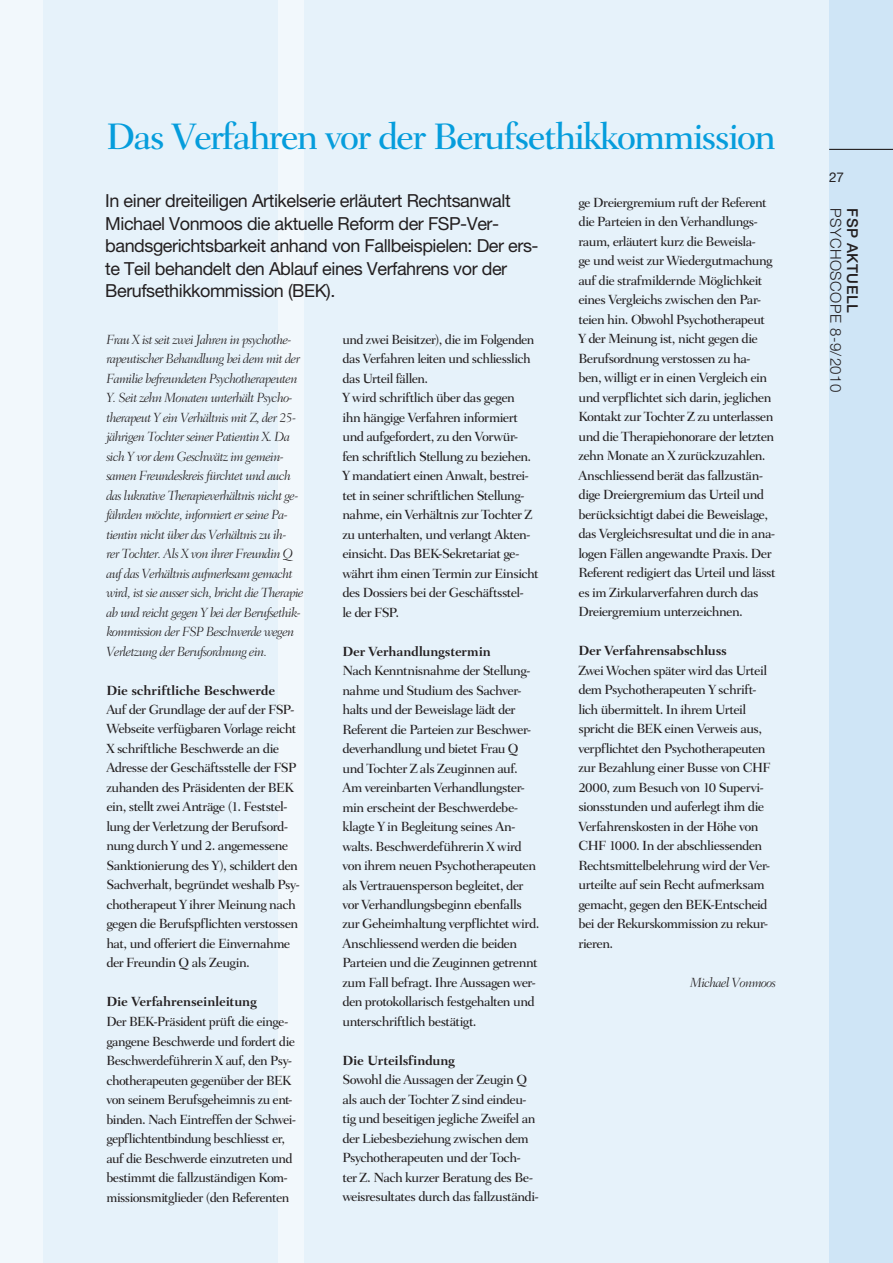
<style>
.page{position:relative;width:893px;height:1263px;background:#fff}
.page>*{position:absolute;margin:0;border:0;box-sizing:border-box;transform-origin:0 0}
.t1{font:500 37.5px "Fairfield LH";letter-spacing:-.05em;color:#069ddc}
.t2{font:18px/22.5px "Helvetica Neue LT Std";letter-spacing:-.025em;color:#231f20}
.t3{font:300 15px "Helvetica Neue LT Std";letter-spacing:.03em;color:#231f20}
.t4{font:500 15px "Helvetica Neue LT Std";letter-spacing:.03em;color:#231f20}
.t5{font:500 13.5px/19.5px "Fairfield LH";letter-spacing:-.045em;color:#231f20}
.t6{font:italic 300 13.5px/19.5px "Fairfield LH";letter-spacing:-.05em;color:#231f20}
.t7{font:700 13.5px "Fairfield LH";letter-spacing:-.02em;color:#231f20}
.t8{font:13.5px "Helvetica Neue LT Std";color:#231f20}
</style>
<div class="page">
<div style="left:43px;top:0;width:850px;height:1263px;background:#e6f2fa"></div>
<div style="left:829px;top:0;width:64px;height:1263px;background:#cfe5f6"></div>
<div style="left:279px;top:0;width:25px;height:1263px;background:#f2f8fc"></div>
<div style="left:0;top:0;width:43px;height:1263px;background:#f2f8fc"></div>
<hr style="left:829px;top:149px;width:64px;height:1px;background:#231f20">
<h1 class="t1" style="left:106px;top:115px;width:671px">Das Verfahren vor der Berufsethikkommission</h1>
<p class="t2" style="left:105px;top:189px;width:435px">In einer dreiteiligen Artikelserie erläutert Rechtsanwalt Michael Vonmoos die aktuelle Reform der FSP-Ver&shy;bandsgerichtsbarkeit anhand von Fallbeispielen: Der ers&shy;te Teil behandelt den Ablauf eines Verfahrens vor der Berufsethikkommission (BEK).</p>
<p class="t6" style="left:106px;top:329px;width:199px">Frau X ist seit zwei Jahren in psychothe&shy;rapeutischer Behandlung bei dem mit der Familie befreundeten Psychotherapeuten Y. Seit zehn Monaten unterhält Psycho&shy;therapeut Y ein Verhältnis mit Z, der 25- jährigen Tochter seiner Patientin X. Da sich Y vor dem Geschwätz im gemein&shy;samen Freundeskreis fürchtet und auch das lukrative Therapieverhältnis nicht ge&shy;fährden möchte, informiert er seine Pa&shy;tientin nicht über das Verhältnis zu ih-<br>rer Tochter. Als X von ihrer Freundin Q auf das Verhältnis aufmerksam gemacht wird, ist sie ausser sich, bricht die Therapie ab und reicht gegen Y bei der Berufsethik&shy;kommission der FSP Beschwerde wegen Verletzung der Berufsordnung ein.</p>
<p class="t7" style="left:106px;top:682px;width:170px">Die schriftliche Beschwerde</p>
<p class="t5" style="left:106px;top:700px;width:195px">Auf der Grundlage der auf der FSP-Webseite verfügbaren Vorlage reicht X schriftliche Beschwerde an die Adresse der Geschäftsstelle der FSP zuhanden des Präsidenten der BEK ein, stellt zwei Anträge (1. Feststel&shy;lung der Verletzung der Berufsord&shy;nung durch Y und 2. angemessene Sanktionierung des Y), schildert den Sachverhalt, begründet weshalb Psy&shy;chotherapeut Y ihrer Meinung nach gegen die Berufspflichten verstossen hat, und offeriert die Einvernahme der Freundin Q als Zeugin.</p>
<p class="t7" style="left:106px;top:994px;width:152px">Die Verfahrenseinleitung</p>
<p class="t5" style="left:106px;top:1012px;width:191px">Der BEK-Präsident prüft die einge&shy;gangene Beschwerde und fordert die Beschwerdeführerin X auf, den Psy&shy;chotherapeuten gegenüber der BEK von seinem Berufsgeheimnis zu ent&shy;binden. Nach Eintreffen der Schwei&shy;gepflichtentbindung beschliesst er, auf die Beschwerde einzutreten und bestimmt die fallzuständigen Kom&shy;missionsmitglieder (den Referenten</p>
<p class="t5" style="left:342px;top:329px;width:198px">und zwei Beisitzer), die im Folgenden das Verfahren leiten und schliesslich das Urteil fällen.<br>Y wird schriftlich über das gegen<br>ihn hängige Verfahren informiert und aufgefordert, zu den Vorwür&shy;fen schriftlich Stellung zu beziehen.<br>Y mandatiert einen Anwalt, bestrei&shy;tet in seiner schriftlichen Stellung&shy;nahme, ein Verhältnis zur Tochter Z zu unterhalten, und verlangt Akten&shy;einsicht. Das BEK-Sekretariat ge&shy;währt ihm einen Termin zur Einsicht des Dossiers bei der Geschäftsstel-<br>le der FSP.</p>
<p class="t7" style="left:342px;top:643px;width:150px">Der Verhandlungstermin</p>
<p class="t5" style="left:342px;top:661px;width:199px">Nach Kenntnisnahme der Stellung&shy;nahme und Studium des Sachver&shy;halts und der Beweislage lädt der Referent die Parteien zur Beschwer&shy;deverhandlung und bietet Frau Q und Tochter Z als Zeuginnen auf.<br>Am vereinbarten Verhandlungster&shy;min erscheint der Beschwerdebe&shy;klagte Y in Begleitung seines An&shy;walts. Beschwerdeführerin X wird von ihrem neuen Psychotherapeuten als Vertrauensperson begleitet, der vor Verhandlungsbeginn ebenfalls zur Geheimhaltung verpflichtet wird.<br>Anschliessend werden die beiden Parteien und die Zeuginnen getrennt zum Fall befragt. Ihre Aussagen wer&shy;den protokollarisch festgehalten und unterschriftlich bestätigt.</p>
<p class="t7" style="left:342px;top:1052px;width:114px">Die Urteilsfindung</p>
<p class="t5" style="left:342px;top:1070px;width:198px">Sowohl die Aussagen der Zeugin Q als auch der Tochter Z sind eindeu&shy;tig und beseitigen jegliche Zweifel an der Liebesbeziehung zwischen dem Psychotherapeuten und der Toch&shy;ter Z. Nach kurzer Beratung des Be&shy;weisresultates durch das fallzuständi-</p>
<p class="t5" style="left:578px;top:193px;width:199px">ge Dreiergremium ruft der Referent die Parteien in den Verhandlungs&shy;raum, erläutert kurz die Beweisla-<br>ge und weist zur Wiedergutmachung auf die strafmildernde Möglichkeit eines Vergleichs zwischen den Par&shy;teien hin. Obwohl Psychotherapeut Y der Meinung ist, nicht gegen die Berufsordnung verstossen zu ha&shy;ben, willigt er in einen Vergleich ein und verpflichtet sich darin, jeglichen Kontakt zur Tochter Z zu unterlassen und die Therapiehonorare der letzten zehn Monate an X zurückzuzahlen.<br>Anschliessend berät das fallzustän&shy;dige Dreiergremium das Urteil und berücksichtigt dabei die Beweislage, das Vergleichsresultat und die in ana&shy;logen Fällen angewandte Praxis. Der Referent redigiert das Urteil und lässt es im Zirkularverfahren durch das Dreiergremium unterzeichnen.</p>
<p class="t7" style="left:578px;top:643px;width:150px">Der Verfahrensabschluss</p>
<p class="t5" style="left:578px;top:661px;width:194px">Zwei Wochen später wird das Urteil dem Psychotherapeuten Y schrift&shy;lich übermittelt. In ihrem Urteil spricht die BEK einen Verweis aus, verpflichtet den Psychotherapeuten zur Bezahlung einer Busse von CHF<br>2000, zum Besuch von 10 Supervi&shy;sionsstunden und auferlegt ihm die<br>Verfahrenskosten in der Höhe von<br>CHF 1000. In der abschliessenden<br>Rechtsmittelbelehrung wird der Ver&shy;urteilte auf sein Recht aufmerksam gemacht, gegen den BEK-Entscheid bei der Rekurskommission zu rekur&shy;rieren.</p>
<p class="t6" style="left:690px;top:973px;width:88px">Michael Vonmoos</p>
<p class="t8" style="left:829px;top:169px;width:16px">27</p>
<p class="t3" style="left:845px;top:208px;width:185px;rotate:90deg">PSYCHOSCOPE 8-9/2010</p>
<p class="t4" style="left:861px;top:208px;width:105px;rotate:90deg">FSP AKTUELL</p>
</div>
